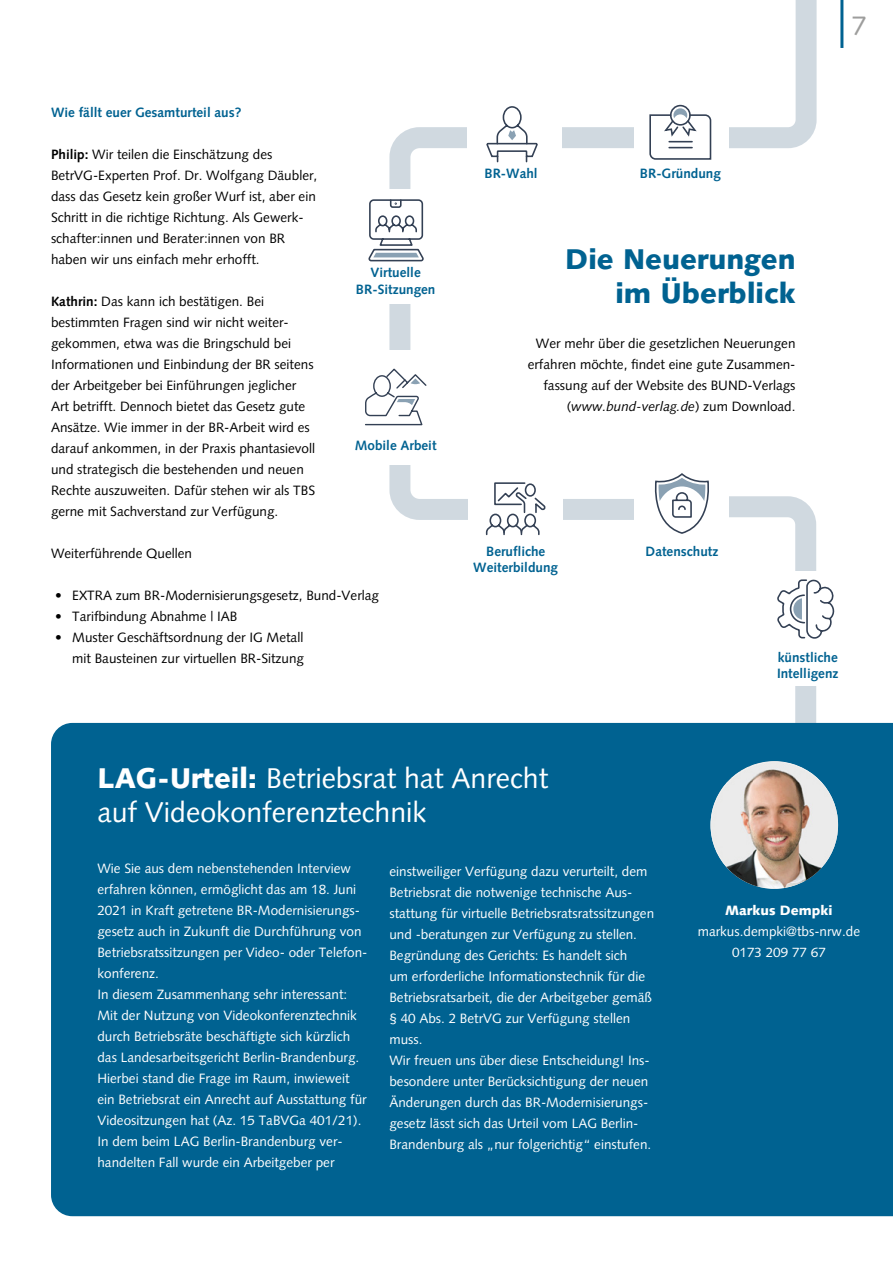
<style>
.page{position:relative;width:893px;height:1263px;background:#fff}
.page>*{position:absolute;margin:0;border:0;box-sizing:border-box;transform-origin:0 0}
.t1{font:28.5px/34.2px "Syntax LT";color:#fff}
.t2{font:900 28.5px/34.2px "Syntax LT";color:#006291;text-align:right}
.t3{font:27px "Syntax LT";color:#9d9d9c}
.t4{font:13.5px/21px "Syntax LT";color:#fff}
.t5{font:13.5px/21px "Syntax LT";color:#000}
.t6{font:700 13.5px/16.2px "Syntax LT";color:#006291;text-align:center}
.t7{font:900 13.5px "Syntax LT";color:#fff}
.s1{font-weight:700}
.s2{font-style:italic}
.s3{font-weight:900}
</style>
<div class="page">
<svg style="left:389px;top:127px;width:245px;height:393px"></svg>
<div style="left:51px;top:723px;width:842px;height:493px;background:#006291"></div>
<div style="left:338px;top:189px;width:115px;height:114px;background:#fff"></div>
<div style="left:338px;top:350px;width:115px;height:115px;background:#fff"></div>
<div style="left:467px;top:94px;width:95px;height:95px;background:#fff"></div>
<svg style="left:649px;top:0;width:168px;height:160px"></svg>
<svg style="left:486px;top:106px;width:52px;height:57px"></svg>
<svg style="left:368px;top:199px;width:56px;height:63px"></svg>
<svg style="left:365px;top:368px;width:62px;height:58px"></svg>
<div style="left:468px;top:465px;width:95px;height:94px;background:#fff"></div>
<svg style="left:485px;top:482px;width:61px;height:54px"></svg>
<svg style="left:651px;top:474px;width:187px;height:415px"></svg>
<hr style="left:840px;top:0;width:3px;height:48px;background:#006291">
<p class="t6" style="left:51px;top:104px;width:192px">Wie fällt euer Gesamturteil aus?</p>
<p class="t5" style="left:51px;top:144px;width:268px"><span class="s1">Philip:</span> Wir teilen die Einschätzung des BetrVG-Experten Prof. Dr. Wolfgang Däubler, dass das Gesetz kein großer Wurf ist, aber ein Schritt in die richtige Richtung. Als Gewerk&shy;schafter:innen und Berater:innen von BR haben wir uns einfach mehr erhofft.</p>
<p class="t5" style="left:51px;top:291px;width:266px"><span class="s1">Kathrin:</span> Das kann ich bestätigen. Bei bestimmten Fragen sind wir nicht weiter&shy;gekommen, etwa was die Bringschuld bei Informationen und Einbindung der BR seitens der Arbeitgeber bei Einführungen jeglicher Art betrifft. Dennoch bietet das Gesetz gute Ansätze. Wie immer in der BR-Arbeit wird es darauf ankommen, in der Praxis phantasievoll und strategisch die bestehenden und neuen Rechte auszuweiten. Dafür stehen wir als TBS gerne mit Sachverstand zur Verfügung.</p>
<p class="t6" style="left:356px;top:265px;width:81px">Virtuelle<br>BR-Sitzungen</p>
<p class="t6" style="left:355px;top:437px;width:83px">Mobile Arbeit</p>
<p class="t5" style="left:51px;top:543px;width:143px">Weiterführende Quellen</p>
<p class="t5" style="left:55px;top:585px;width:325px">• EXTRA zum BR-Modernisierungsgesetz, Bund-Verlag</p>
<p class="t5" style="left:55px;top:606px;width:184px">• Tarifbindung Abnahme | IAB</p>
<p class="t5" style="left:55px;top:627px;width:250px;text-align:right">• Muster Geschäftsordnung der IG Metall mit Bausteinen zur virtuellen BR-Sitzung</p>
<h2 class="t3" style="left:852px;top:9px;width:17px">7</h2>
<p class="t6" style="left:484px;top:166px;width:55px">BR-Wahl</p>
<p class="t6" style="left:640px;top:166px;width:83px">BR-Gründung</p>
<h1 class="t2" style="left:565px;top:242px;width:232px">Die Neuerungen im Überblick</h1>
<p class="t5" style="left:528px;top:333px;width:269px;text-align:right">Wer mehr über die gesetzlichen Neuerungen erfahren möchte, findet eine gute Zusammen&shy;fassung auf der Website des BUND-Verlags (<span class="s2">www.bund-verlag.de</span>) zum Download.</p>
<p class="t6" style="left:473px;top:543px;width:86px">Berufliche<br>Weiterbildung</p>
<p class="t6" style="left:646px;top:543px;width:74px">Datenschutz</p>
<p class="t6" style="left:777px;top:649px;width:63px;text-align:left">künstliche<br>Intelligenz</p>
<h1 class="t1" style="left:97px;top:761px;width:452px"><span class="s3">LAG-Urteil:</span> Betriebsrat hat Anrecht auf Videokonferenztechnik</h1>
<p class="t4" style="left:97px;top:858px;width:272px">Wie Sie aus dem nebenstehenden Interview erfahren können, ermöglicht das am 18. Juni 2021 in Kraft getretene BR-Modernisierungs&shy;gesetz auch in Zukunft die Durchführung von Betriebsratssitzungen per Video- oder Telefon&shy;konferenz.<br>In diesem Zusammenhang sehr interessant:<br>Mit der Nutzung von Videokonferenztechnik durch Betriebsräte beschäftigte sich kürzlich das Landesarbeitsgericht Berlin-Brandenburg.<br>Hierbei stand die Frage im Raum, inwieweit ein Betriebsrat ein Anrecht auf Ausstattung für Videositzungen hat (Az. 15 TaBVGa 401/21).<br>In dem beim LAG Berlin-Brandenburg ver&shy;handelten Fall wurde ein Arbeitgeber per</p>
<p class="t4" style="left:389px;top:861px;width:266px">einstweiliger Verfügung dazu verurteilt, dem Betriebsrat die notwenige technische Aus&shy;stattung für virtuelle Betriebsratsratssitzungen und -beratungen zur Verfügung zu stellen.<br>Begründung des Gerichts: Es handelt sich<br>um erforderliche Informationstechnik für die Betriebsratsarbeit, die der Arbeitgeber gemäß § 40 Abs. 2 BetrVG zur Verfügung stellen muss.<br>Wir freuen uns über diese Entscheidung! Ins&shy;besondere unter Berücksichtigung der neuen Änderungen durch das BR-Modernisierungs&shy;gesetz lässt sich das Urteil vom LAG Berlin-Brandenburg als „nur folgerichtig“ einstufen.</p>
<p class="t7" style="left:725px;top:902px;width:109px">Markus Dempki</p>
<p class="t4" style="left:698px;top:921px;width:164px;text-align:center">markus.dempki@tbs-nrw.de<br>0173 209 77 67</p>
</div>
